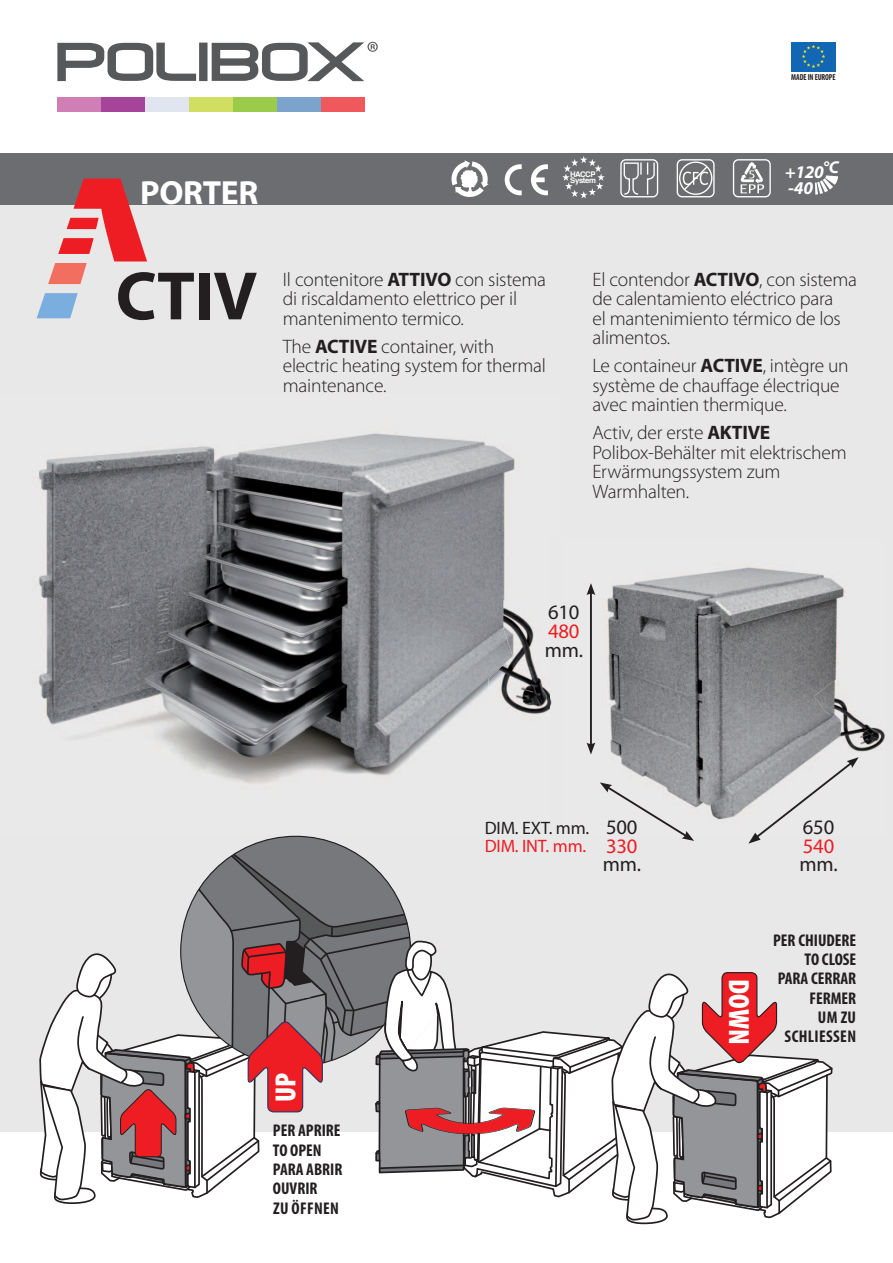
<style>
.page{position:relative;width:893px;height:1263px;background:#fff}
.page>*{position:absolute;margin:0;border:0;box-sizing:border-box;transform-origin:0 0}
.t1{font:700 69.15px "Myriad Pro";color:#231f20}
.t2{font:700 33.6px "Myriad Pro";letter-spacing:-.01em;color:#fff}
.t3{font:900 condensed 29.25px "Myriad Pro";color:#fff}
.t4{font:20.7px "Myriad Pro";letter-spacing:-.01em;color:#231f20}
.t5{font:20.7px "Myriad Pro";letter-spacing:-.01em;color:#ee1d23}
.t6{font:300 19.5px/19.5px "Myriad Pro";letter-spacing:-.01em;color:#231f20}
.t7{font:18px "Myriad Pro";letter-spacing:-.01em;color:#231f20}
.t8{font:18px "Myriad Pro";letter-spacing:-.01em;color:#ee1d23}
.t9{font:italic 700 18px "Myriad Pro";color:#fff}
.t10{font:700 condensed 16.95px/19.4px "Myriad Pro";color:#231f20;text-align:right}
.t11{font:700 condensed 8.7px "Myriad Pro";letter-spacing:-.01em;color:#231f20;scale:.9 1}
.t12{font:700 7.8px "Helvetica";letter-spacing:-.055em;color:#fff}
.s1{font-weight:700}
</style>
<div class="page">
<div style="left:0;top:204px;width:893px;height:928px;background:#e9e8e8"></div>
<div style="left:0;top:153px;width:893px;height:51px;background:#6c6d70"></div>
<svg style="left:57px;top:42px;width:321px;height:39px"></svg>
<div style="left:57px;top:97px;width:44px;height:15px;background:#cf7fb5"></div>
<div style="left:101px;top:97px;width:44px;height:15px;background:#a64499"></div>
<div style="left:145px;top:97px;width:44px;height:15px;background:#e0e5ef"></div>
<div style="left:189px;top:97px;width:44px;height:15px;background:#d0de61"></div>
<div style="left:233px;top:97px;width:44px;height:15px;background:#9acb4b"></div>
<div style="left:277px;top:97px;width:44px;height:15px;background:#7ba3cc"></div>
<div style="left:321px;top:97px;width:44px;height:15px;background:#f0595b"></div>
<div style="left:791px;top:42px;width:45px;height:29px;background:#1167b3"></div>
<svg style="left:802px;top:45px;width:23px;height:23px"></svg>
<svg style="left:505px;top:164px;width:17px;height:31px"></svg>
<svg style="left:531px;top:164px;width:17px;height:31px"></svg>
<svg style="left:815px;top:175px;width:23px;height:20px"></svg>
<div style="left:620px;top:159px;width:38px;height:38px;border:1px solid #fff;border-radius:5px"></div>
<svg style="left:623px;top:161px;width:32px;height:35px"></svg>
<div style="left:677px;top:159px;width:38px;height:38px;border:1px solid #fff;border-radius:5px"></div>
<div style="left:679px;top:161px;width:33px;height:34px;border:1px solid #fff;border-radius:50%"></div>
<svg style="left:682px;top:165px;width:27px;height:27px"></svg>
<div style="left:733px;top:159px;width:38px;height:38px;border:1px solid #fff;border-radius:5px"></div>
<svg style="left:740px;top:162px;width:24px;height:31px"></svg>
<svg style="left:562px;top:156px;width:43px;height:42px"></svg>
<svg style="left:451px;top:160px;width:38px;height:37px"></svg>
<svg style="left:48px;top:179px;width:99px;height:105px"></svg>
<svg style="left:37px;top:293px;width:41px;height:25px"></svg>
<img style="left:38px;top:433px;width:477px;height:309px">
<img style="left:488px;top:600px;width:63px;height:122px">
<img style="left:586px;top:567px;width:259px;height:175px">
<img style="left:814px;top:675px;width:72px;height:77px">
<hr style="left:590px;top:592px;width:2px;height:154px;background:#231f20">
<svg style="left:587px;top:583px;width:8px;height:12px"></svg>
<svg style="left:39px;top:742px;width:820px;height:483px"></svg>
<p class="t11" style="left:791px;top:74px;width:51px">MADE IN EUROPE</p>
<p class="t12" style="left:570px;top:171px;width:27px">HACCP</p>
<p class="t9" style="left:785px;top:162px;width:55px">+120<sup>°C</sup></p>
<p class="t12" style="left:570px;top:177px;width:27px">System</p>
<h2 class="t2" style="left:140px;top:180px;width:120px">PORTER</h2>
<p class="t9" style="left:788px;top:177px;width:27px">-40</p>
<h1 class="t1" style="left:116px;top:270px;width:143px">CTIV</h1>
<p class="t6" style="left:283px;top:271px;width:265px">Il contenitore <span class="s1">ATTIVO</span> con sistema di riscaldamento elettrico per il mantenimento termico.</p>
<p class="t6" style="left:283px;top:338px;width:265px">The <span class="s1">ACTIVE</span> container, with electric heating system for thermal maintenance.</p>
<p class="t6" style="left:592px;top:271px;width:266px">El contendor <span class="s1">ACTIVO</span>, con sistema de calentamiento eléctrico para<br>el mantenimiento térmico de los alimentos.</p>
<p class="t6" style="left:592px;top:357px;width:258px">Le containeur <span class="s1">ACTIVE</span>, intègre un système de chauffage électrique avec maintien thermique.</p>
<p class="t6" style="left:592px;top:424px;width:256px">Activ, der erste <span class="s1">AKTIVE<br></span>Polibox-Behälter mit elektrischem<br>Erwärmungssystem zum<br>Warmhalten.</p>
<p class="t4" style="left:548px;top:604px;width:33px">610</p>
<p class="t5" style="left:548px;top:623px;width:33px">480</p>
<p class="t4" style="left:545px;top:642px;width:40px">mm.</p>
<h3 class="t3" style="left:275px;top:1102px;width:31px;rotate:-90deg">UP</h3>
<p class="t10" style="left:273px;top:1122px;width:71px;text-align:left">PER APRIRE<br>TO OPEN<br>PARA ABRIR<br>OUVRIR<br>ZU ÖFFNEN</p>
<p class="t7" style="left:485px;top:821px;width:106px">DIM. EXT. mm.</p>
<p class="t8" style="left:485px;top:839px;width:103px">DIM. INT. mm.</p>
<p class="t4" style="left:606px;top:819px;width:33px">500</p>
<p class="t5" style="left:606px;top:838px;width:33px">330</p>
<p class="t4" style="left:603px;top:856px;width:40px">mm.</p>
<p class="t4" style="left:803px;top:819px;width:33px">650</p>
<p class="t5" style="left:803px;top:838px;width:33px">540</p>
<p class="t4" style="left:799px;top:856px;width:40px">mm.</p>
<h3 class="t3" style="left:749px;top:979px;width:67px;rotate:90deg">DOWN</h3>
<p class="t10" style="left:773px;top:932px;width:85px">PER CHIUDERE<br>TO CLOSE<br>PARA CERRAR<br>FERMER<br>UM ZU<br>SCHLIESSEN</p>
</div>
